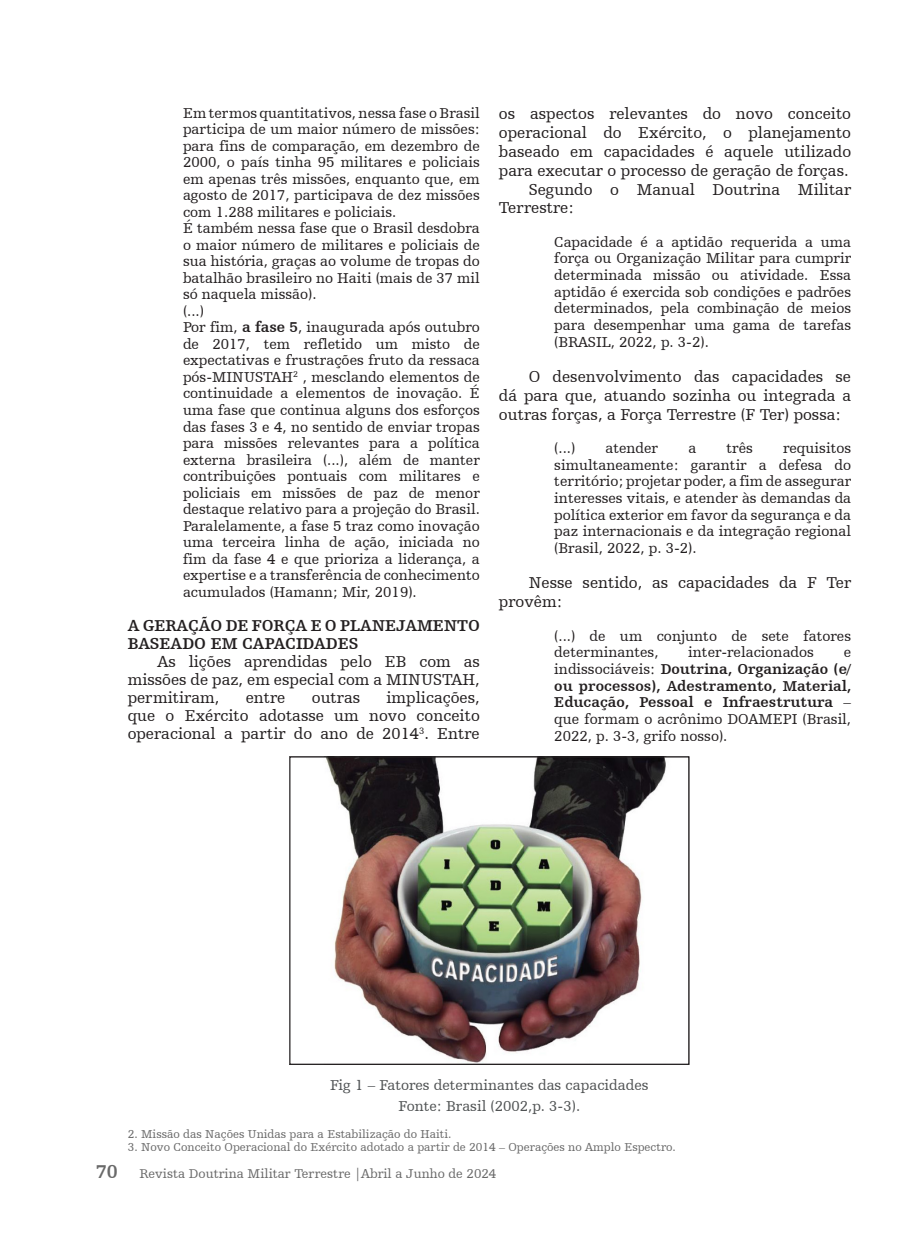
<style>
.page{position:relative;width:915px;height:1234px;background:#fff}
.page>*{position:absolute;margin:0;border:0;box-sizing:border-box;transform-origin:0 0}
.t1{font:16.5px/18.9px "Humanist Slabserif 712 BT";color:#231f20;text-align:justify}
.t2{font:700 16.5px/18px "Humanist Slabserif 712 BT";color:#231f20}
.t3{font:15px/16.5px "Humanist Slabserif 712 BT";color:#231f20;text-align:justify}
.t4{font:700 15px/16.6px "Humanist Slabserif 712 BT";color:#231f20;text-align:justify}
.Body_Text{font:15px "Humanist Slabserif 712 BT";color:#505354}
.t5{font:13.35px "Humanist Slabserif 712 BT";color:#696969}
.t6{font:12px "Humanist Slabserif 712 BT";color:#696969}
.s1{font-weight:700}
.s2{font-weight:400}
.s3{color:#505355}
.s4{font-weight:700;font-size:19.5px}
</style>
<div class="page">
<img style="left:326px;top:758px;width:340px;height:304px">
<div style="left:289px;top:756px;width:400px;height:308px;border:1px solid #231f20"></div>
<p class="t3" style="left:183px;top:104px;width:298px">Em termos quantitativos, nessa fase o Brasil participa de um maior número de missões: para fins de comparação, em dezembro de 2000, o país tinha 95 militares e policiais em apenas três missões, enquanto que, em agosto de 2017, participava de dez missões com 1.288 militares e policiais.</p>
<p class="t3" style="left:183px;top:220px;width:298px">É também nessa fase que o Brasil desdobra o maior número de militares e policiais de sua história, graças ao volume de tropas do batalhão brasileiro no Haiti (mais de 37 mil só naquela missão).</p>
<p class="t3" style="left:183px;top:302px;width:22px">(...)</p>
<p class="t3" style="left:183px;top:319px;width:298px">Por fim, <span class="s1">a fase 5</span>, inaugurada após outubro de 2017, tem refletido um misto de expectativas e frustrações fruto da ressaca pós-MINUSTAH<sup>2</sup> , mesclando elementos de continuidade a elementos de inovação. É uma fase que continua alguns dos esforços das fases 3 e 4, no sentido de enviar tropas para missões relevantes para a política externa brasileira (...), além de manter contribuições pontuais com militares e policiais em missões de paz de menor destaque relativo para a projeção do Brasil.<br>Paralelamente, a fase 5 traz como inovação uma terceira linha de ação, iniciada no fim da fase 4 e que prioriza a liderança, a expertise e a transferência de conhecimento acumulados (Hamann; Mir, 2019).</p>
<p class="t2" style="left:128px;top:616px;width:353px">A GERAÇÃO DE FORÇA E O PLANEJAMENTO<br>BASEADO EM CAPACIDADES</p>
<p class="t1" style="left:128px;top:652px;width:353px;line-height:18px;text-indent:30px">As lições aprendidas pelo EB com as missões de paz, em especial com a MINUSTAH, permitiram,</p>
<p class="t1" style="left:128px;top:688px;width:353px;line-height:18px;text-indent:259px">implicações, que o Exército adotasse um novo conceito operacional a partir do ano de 2014<sup>3</sup>. Entre</p>
<p class="t1" style="left:246px;top:687px;width:41px">entre</p>
<p class="t1" style="left:312px;top:687px;width:50px">outras</p>
<p class="t1" style="left:499px;top:104px;width:353px">os aspectos relevantes do novo conceito operacional do Exército, o planejamento baseado em capacidades é aquele utilizado para executar o processo de geração de forças.</p>
<p class="t1" style="left:499px;top:179px;width:353px;text-indent:30px">Segundo o Manual Doutrina Militar<br>Terrestre:</p>
<p class="t3" style="left:554px;top:233px;width:298px">Capacidade é a aptidão requerida a uma força ou Organização Militar para cumprir determinada missão ou atividade. Essa aptidão é exercida sob condições e padrões determinados, pela combinação de meios para desempenhar uma gama de tarefas (BRASIL, 2022, p. 3-2).</p>
<p class="t1" style="left:499px;top:367px;width:353px;text-indent:30px">O desenvolvimento das capacidades se dá para que, atuando sozinha ou integrada a outras forças, a Força Terrestre (F Ter) possa:</p>
<p class="t3" style="left:554px;top:439px;width:22px">(...)</p>
<p class="t3" style="left:605px;top:439px;width:54px">atender</p>
<p class="t3" style="left:688px;top:439px;width:9px">a</p>
<p class="t3" style="left:726px;top:439px;width:28px">três</p>
<p class="t3" style="left:554px;top:439px;width:298px;text-indent:229px">requisitos simultaneamente: garantir a defesa do território; projetar poder, a fim de assegurar interesses vitais, e atender às demandas da política exterior em favor da segurança e da paz internacionais e da integração regional (Brasil, 2022, p. 3-2).</p>
<p class="t1" style="left:499px;top:573px;width:353px;text-indent:30px">Nesse sentido, as capacidades da F Ter provêm:</p>
<p class="t3" style="left:554px;top:627px;width:298px">(...) de um conjunto de sete fatores determinantes,</p>
<p class="t3" style="left:688px;top:643px;width:127px">inter-relacionados</p>
<p class="t4" style="left:554px;top:643px;width:298px;text-indent:289px"><span class="s2">e indissociáveis:</span> Doutrina, Organização (e/ ou processos), Adestramento, Material, Educação, Pessoal e Infraestrutura <span class="s2">– que formam o acrônimo DOAMEPI (Brasil, 2022, p. 3-3, grifo nosso).</span></p>
<p class="Body_Text" style="left:330px;top:1075px;width:319px"><span class="s3">Fig 1 –</span> Fatores determinantes das capacidades</p>
<p class="Body_Text" style="left:398px;top:1096px;width:183px">Fonte: Brasil (2002,p. 3-3).</p>
<p class="t6" style="left:128px;top:1126px;width:325px">2. Missão das Nações Unidas para a Estabilização do Haiti.</p>
<p class="t6" style="left:128px;top:1139px;width:549px">3. Novo Conceito Operacional do Exército adotado a partir de 2014 – Operações no Amplo Espectro.</p>
<p class="t5" style="left:96px;top:1164px;width:402px"><span class="s4">70</span> Revista Doutrina Militar Terrestre |Abril a Junho de 2024</p>
</div>
